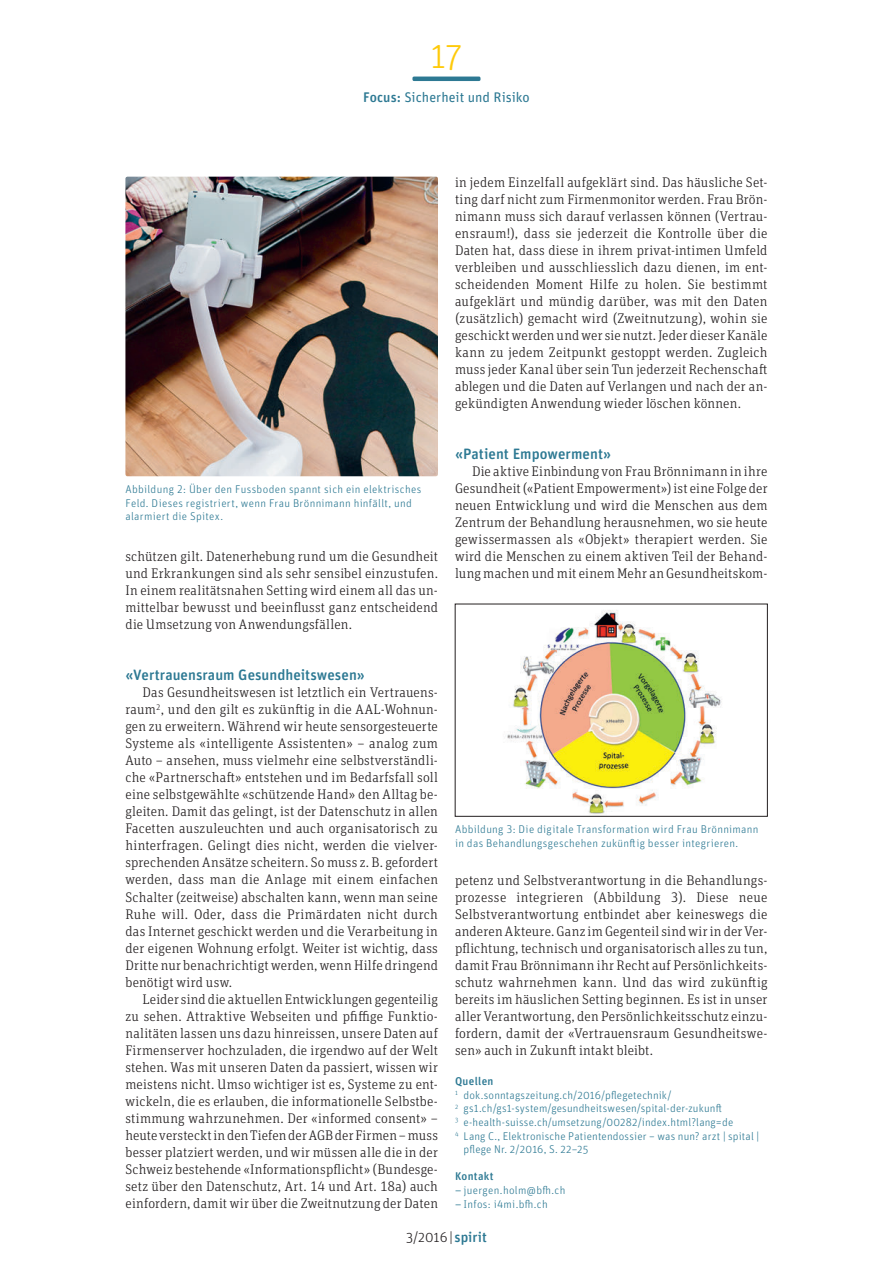
<style>
.page{position:relative;width:893px;height:1263px;background:#fff}
.page>*{position:absolute;margin:0;border:0;box-sizing:border-box;transform-origin:0 0}
.t1{font:300 36px "Unit Rounded Pro";color:#feca0a}
.t2{font:500 15px "Unit Rounded Pro";color:#2d7993}
.t3{font:300 14.25px "Unit Rounded Pro";color:#231f20}
.t4{font:300 13.95px/17px "Unit Slab Pro";letter-spacing:.015em;color:#231f20;text-align:justify}
.t5{font:13.95px "Unit Rounded Pro";color:#2d7993}
.t6{font:300 11.25px/13.6px "Unit Rounded Pro";letter-spacing:.025em;color:#2d7993}
.t7{font:500 11.25px "Unit Rounded Pro";letter-spacing:.03em;color:#2d7993}
.s1{font-weight:500}
.s2{font-family:"Unit Slab Pro";font-weight:400}
.s3{font-weight:500;color:#2d7993}
</style>
<div class="page">
<hr style="left:412px;top:77px;width:68px;height:4px;background:#2d7993;border-radius:2px">
<img style="left:507px;top:610px;width:215px;height:204px">
<img style="left:125px;top:177px;width:313px;height:299px">
<h1 class="t1" style="left:430px;top:33px;width:34px">17</h1>
<p class="t5" style="left:363px;top:88px;width:168px"><span class="s1">Focus:</span> Sicherheit und Risiko</p>
<p class="t6" style="left:125px;top:482px;width:297px">Abbildung 2: Über den Fussboden spannt sich ein elektrisches<br>Feld. Dieses registriert, wenn Frau Brönnimann hinfällt, und alarmiert die Spitex.</p>
<p class="t4" style="left:125px;top:548px;width:314px">schützen gilt. Datenerhebung rund um die Gesundheit und Erkrankungen sind als sehr sensibel einzustufen.<br>In einem realitätsnahen Setting wird einem all das un&shy;mittelbar bewusst und beeinflusst ganz entscheidend die Umsetzung von Anwendungsfällen.</p>
<p class="t2" style="left:125px;top:665px;width:241px">«Vertrauensraum Gesundheitswesen»</p>
<p class="t4" style="left:125px;top:684px;width:314px;text-indent:17px">Das Gesundheitswesen ist letztlich ein Vertrauens&shy;raum<sup>2</sup>, und den gilt es zukünftig in die AAL-Wohnun&shy;gen zu erweitern. Während wir heute sensorgesteuerte Systeme als «intelligente Assistenten» – analog zum Auto – ansehen, muss vielmehr eine selbstverständli&shy;che «Partnerschaft» entstehen und im Bedarfsfall soll eine selbstgewählte «schützende Hand» den Alltag be&shy;gleiten. Damit das gelingt, ist der Datenschutz in allen Facetten auszuleuchten und auch organisatorisch zu hinterfragen. Gelingt dies nicht, werden die vielver&shy;sprechenden Ansätze scheitern. So muss z. B. gefordert werden, dass man die Anlage mit einem einfachen Schalter (zeitweise) abschalten kann, wenn man seine Ruhe will. Oder, dass die Primärdaten nicht durch das Internet geschickt werden und die Verarbeitung in der eigenen Wohnung erfolgt. Weiter ist wichtig, dass Dritte nur benachrichtigt werden, wenn Hilfe dringend benötigt wird usw.</p>
<p class="t4" style="left:125px;top:990px;width:314px;text-indent:17px">Leider sind die aktuellen Entwicklungen gegenteilig zu sehen. Attraktive Webseiten und pfiffige Funktio&shy;nalitäten lassen uns dazu hinreissen, unsere Daten auf Firmenserver hochzuladen, die irgendwo auf der Welt stehen. Was mit unseren Daten da passiert, wissen wir meistens nicht. Umso wichtiger ist es, Systeme zu ent&shy;wickeln, die es erlauben, die informationelle Selbstbe&shy;stimmung wahrzunehmen. Der «informed consent» – heute versteckt in den Tiefen der AGB der Firmen – muss besser platziert werden, und wir müssen alle die in der Schweiz bestehende «Informationspflicht» (Bundesge&shy;setz über den Datenschutz, Art. 14 und Art. 18a) auch einfordern, damit wir über die Zweitnutzung der Daten</p>
<p class="t4" style="left:455px;top:173px;width:314px">in jedem Einzelfall aufgeklärt sind. Das häusliche Set&shy;ting darf nicht zum Firmenmonitor werden. Frau Brön&shy;nimann muss sich darauf verlassen können (Vertrau&shy;ensraum!), dass sie jederzeit die Kontrolle über die Daten hat, dass diese in ihrem privat-intimen Umfeld verbleiben und ausschliesslich dazu dienen, im ent&shy;scheidenden Moment Hilfe zu holen. Sie bestimmt aufgeklärt und mündig darüber, was mit den Daten (zusätzlich) gemacht wird (Zweitnutzung), wohin sie geschickt werden und wer sie nutzt. Jeder dieser Kanäle kann zu jedem Zeitpunkt gestoppt werden. Zugleich muss jeder Kanal über sein Tun jederzeit Rechenschaft ablegen und die Daten auf Verlangen und nach der an&shy;gekündigten Anwendung wieder löschen können.</p>
<p class="t2" style="left:455px;top:443px;width:158px">«Patient Empowerment»</p>
<p class="t4" style="left:455px;top:462px;width:314px;text-indent:17px">Die aktive Einbindung von Frau Brönnimann in ihre Gesundheit («Patient Empowerment») ist eine Folge der neuen Entwicklung und wird die Menschen aus dem Zentrum der Behandlung herausnehmen, wo sie heute gewissermassen als «Objekt» therapiert werden. Sie wird die Menschen zu einem aktiven Teil der Behand&shy;lung machen und mit einem Mehr an Gesundheitskom-</p>
<p class="t6" style="left:455px;top:822px;width:305px">Abbildung 3: Die digitale Transformation wird Frau Brönnimann in das Behandlungsgeschehen zukünftig besser integrieren.</p>
<p class="t4" style="left:455px;top:871px;width:314px">petenz und Selbstverantwortung in die Behandlungs&shy;prozesse integrieren (Abbildung 3). Diese neue Selbstverantwortung entbindet aber keineswegs die anderen Akteure. Ganz im Gegenteil sind wir in der Ver&shy;pflichtung, technisch und organisatorisch alles zu tun, damit Frau Brönnimann ihr Recht auf Persönlichkeits&shy;schutz wahrnehmen kann. Und das wird zukünftig bereits im häuslichen Setting beginnen. Es ist in unser aller Verantwortung, den Persönlichkeitsschutz einzu&shy;fordern, damit der «Vertrauensraum Gesundheitswe&shy;sen» auch in Zukunft intakt bleibt.</p>
<p class="t7" style="left:455px;top:1073px;width:40px">Quellen</p>
<p class="t6" style="left:455px;top:1088px;width:218px"><sup>1</sup> dok.sonntagszeitung.ch/2016/pflegetechnik/</p>
<p class="t6" style="left:455px;top:1101px;width:268px"><sup>2</sup> gs1.ch/gs1-system/gesundheitswesen/spital-der-zukunft</p>
<p class="t6" style="left:455px;top:1115px;width:280px"><sup>3</sup> e-health-suisse.ch/umsetzung/00282/index.html?lang=de</p>
<p class="t6" style="left:455px;top:1129px;width:306px"><sup>4</sup> Lang C., Elektronische Patientendossier – was nun? arzt | spital |</p>
<p class="t6" style="left:463px;top:1142px;width:126px">pflege Nr. 2/2016, S. 22–25</p>
<p class="t7" style="left:455px;top:1169px;width:40px">Kontakt</p>
<p class="t6" style="left:455px;top:1183px;width:112px"><span class="s2">–</span> juergen.holm@bfh.ch</p>
<p class="t6" style="left:455px;top:1197px;width:94px"><span class="s2">–</span> Infos: i4mi.bfh.ch</p>
<p class="t3" style="left:406px;top:1228px;width:82px">3/2016| <span class="s3">spirit</span></p>
</div>
